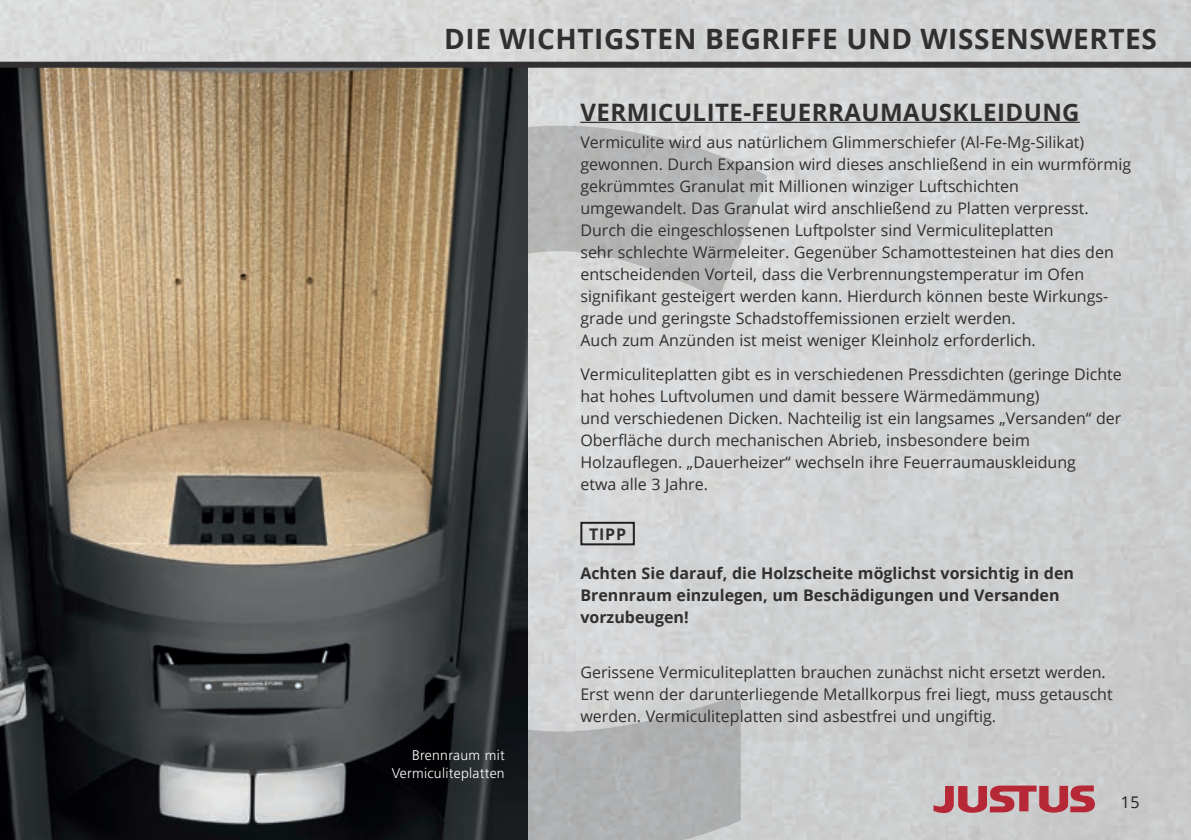
<style>
.page{position:relative;width:1191px;height:840px;background:#fff}
.page>*{position:absolute;margin:0;border:0;box-sizing:border-box;transform-origin:0 0}
.t1{font:700 28px "Open Sans";letter-spacing:.02em;color:#312f30}
.t2{font:700 24px "Open Sans";letter-spacing:.02em;color:#312f30}
.t3{font:16px/22px "Open Sans";color:#312f30}
.t4{font:700 16px/22px "Open Sans";color:#312f30}
.t5{font:16px "Open Sans";color:#231f20}
.t6{font:300 14px/18px "Frutiger LT Std";letter-spacing:.02em;color:#fff;text-align:right}
</style>
<div class="page">
<img style="left:0;top:0;width:1191px;height:839px">
<svg style="left:933px;top:785px;width:162px;height:28px;background:#bf7079"></svg>
<svg style="left:527px;top:126px;width:240px;height:713px;background:#c5c7c7"></svg>
<img style="left:0;top:68px;width:527px;height:771px">
<hr style="left:580px;top:122px;width:499px;height:1px;background:#312f30">
<div style="left:580px;top:521px;width:55px;height:24px;border:2px solid #231f20"></div>
<div style="left:0;top:62px;width:1191px;height:6px;background:#312f30"></div>
<h1 class="t1" style="left:444px;top:19px;width:714px">DIE WICHTIGSTEN BEGRIFFE UND WISSENSWERTES</h1>
<p class="t6" style="left:392px;top:745px;width:114px">Brennraum mit<br>Vermiculiteplatten</p>
<h2 class="t2" style="left:580px;top:95px;width:501px">VERMICULITE-FEUERRAUMAUSKLEIDUNG</h2>
<p class="t3" style="left:580px;top:131px;width:552px">Vermiculite wird aus natürlichem Glimmerschiefer (Al-Fe-Mg-Silikat) gewonnen. Durch Expansion wird dieses anschließend in ein wurmförmig gekrümmtes Granulat mit Millionen winziger Luftschichten<br>umgewandelt. Das Granulat wird anschließend zu Platten verpresst.<br>Durch die eingeschlossenen Luftpolster sind Vermiculiteplatten<br>sehr schlechte Wärmeleiter. Gegenüber Schamottesteinen hat dies den entscheidenden Vorteil, dass die Verbrennungstemperatur im Ofen signifikant gesteigert werden kann. Hierdurch können beste Wirkungs&shy;grade und geringste Schadstoffemissionen erzielt werden.<br>Auch zum Anzünden ist meist weniger Kleinholz erforderlich.</p>
<p class="t3" style="left:580px;top:362px;width:543px">Vermiculiteplatten gibt es in verschiedenen Pressdichten (geringe Dichte hat hohes Luftvolumen und damit bessere Wärmedämmung)<br>und verschiedenen Dicken. Nachteilig ist ein langsames „Versanden“ der Oberfläche durch mechanischen Abrieb, insbesondere beim Holzauflegen. „Dauerheizer“ wechseln ihre Feuerraumauskleidung<br>etwa alle 3 Jahre.</p>
<p class="t4" style="left:589px;top:522px;width:39px">TIPP</p>
<p class="t4" style="left:580px;top:561px;width:495px">Achten Sie darauf, die Holzscheite möglichst vorsichtig in den<br>Brennraum einzulegen, um Beschädigungen und Versanden vorzubeugen!</p>
<p class="t3" style="left:580px;top:660px;width:534px">Gerissene Vermiculiteplatten brauchen zunächst nicht ersetzt werden.<br>Erst wenn der darunterliegende Metallkorpus frei liegt, muss getauscht werden. Vermiculiteplatten sind asbestfrei und ungiftig.</p>
<p class="t5" style="left:1120px;top:790px;width:20px">15</p>
</div>
